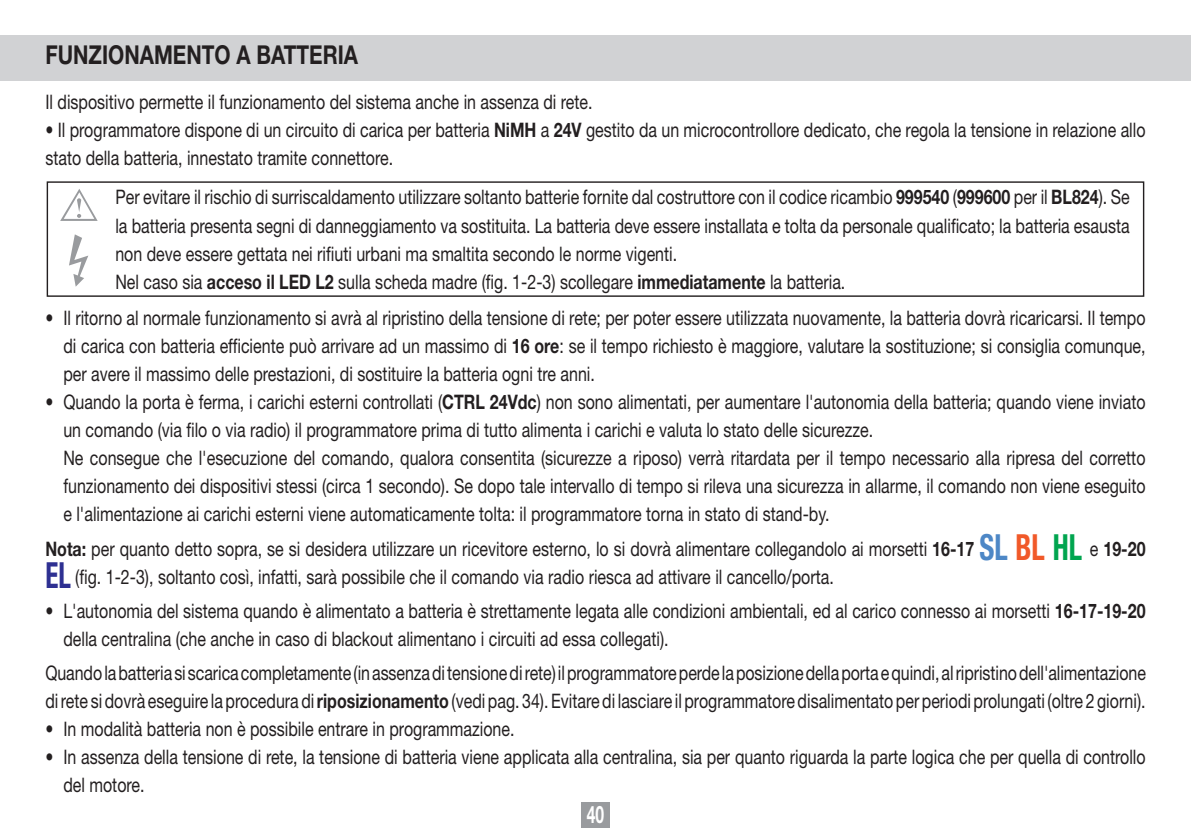
<style>
.page{position:relative;width:1191px;height:840px;background:#fff}
.page>*{position:absolute;margin:0;border:0;box-sizing:border-box;transform-origin:0 0}
.t1{font:700 26px "Helvetica Neue LT Std";color:#231f20;scale:.8 1}
.t2{font:700 24px "Helvetica Neue LT Std";color:#fff;scale:.65 1}
.t3{font:20px/28px "Helvetica Neue LT Std";color:#231f20;scale:.8 1}
.s1{font-weight:700}
.s2{font-weight:700;font-stretch:condensed;font-size:36px;color:#4d87c6}
.s3{font-weight:700;font-stretch:condensed;font-size:36px;color:#f15929}
.s4{font-weight:700;font-stretch:condensed;font-size:36px;color:#00a54f}
.s5{font-weight:700;font-stretch:condensed;font-size:36px;color:#2e3092}
</style>
<div class="page">
<div style="left:581px;top:802px;width:28px;height:25px;background:#999b9e"></div>
<div style="left:0;top:35px;width:1191px;height:45px;background:#d1d2d4"></div>
<div style="left:47px;top:181px;width:1097px;height:116px;border:1px solid #231f20"></div>
<svg style="left:60px;top:189px;width:38px;height:32px"></svg>
<svg style="left:69px;top:234px;width:19px;height:52px"></svg>
<p class="t1" style="left:45px;top:39px;width:392px">FUNZIONAMENTO A BATTERIA</p>
<p class="t3" style="left:45px;top:88px;width:685px">Il dispositivo permette il funzionamento del sistema anche in assenza di rete.</p>
<p class="t3" style="left:45px;top:116px;width:1376px">• Il programmatore dispone di un circuito di carica per batteria <span class="s1">NiMH</span> a <span class="s1">24V</span> gestito da un microcontrollore dedicato, che regola la tensione in relazione allo stato della batteria, innestato tramite connettore.</p>
<p class="t3" style="left:115px;top:183px;width:1269px;text-align:justify">Per evitare il rischio di surriscaldamento utilizzare soltanto batterie fornite dal costruttore con il codice ricambio <span class="s1">999540</span> (<span class="s1">999600</span> per il <span class="s1">BL824</span>). Se la batteria presenta segni di danneggiamento va sostituita. La batteria deve essere installata e tolta da personale qualificato; la batteria esausta non deve essere gettata nei rifiuti urbani ma smaltita secondo le norme vigenti.</p>
<p class="t3" style="left:115px;top:267px;width:914px">Nel caso sia <span class="s1">acceso il LED L2</span> sulla scheda madre (fig. 1-2-3) scollegare <span class="s1">immediatamente</span> la batteria.</p>
<p class="t3" style="left:63px;top:303px;width:1354px;text-align:justify;text-indent:-18px">• Il ritorno al normale funzionamento si avrà al ripristino della tensione di rete; per poter essere utilizzata nuovamente, la batteria dovrà ricaricarsi. Il tempo di carica con batteria efficiente può arrivare ad un massimo di <span class="s1">16 ore</span>: se il tempo richiesto è maggiore, valutare la sostituzione; si consiglia comunque, per avere il massimo delle prestazioni, di sostituire la batteria ogni tre anni.</p>
<p class="t3" style="left:63px;top:387px;width:1354px;text-indent:-18px">• Quando la porta è ferma, i carichi esterni controllati (<span class="s1">CTRL 24Vdc</span>) non sono alimentati, per aumentare l'autonomia della batteria; quando viene inviato un comando (via filo o via radio) il programmatore prima di tutto alimenta i carichi e valuta lo stato delle sicurezze.</p>
<p class="t3" style="left:63px;top:443px;width:1354px;text-align:justify">Ne consegue che l'esecuzione del comando, qualora consentita (sicurezze a riposo) verrà ritardata per il tempo necessario alla ripresa del corretto funzionamento dei dispositivi stessi (circa 1 secondo). Se dopo tale intervallo di tempo si rileva una sicurezza in allarme, il comando non viene eseguito e l'alimentazione ai carichi esterni viene automaticamente tolta: il programmatore torna in stato di stand-by.</p>
<p class="t3" style="left:45px;top:534px;width:1376px"><span class="s1">Nota:</span> per quanto detto sopra, se si desidera utilizzare un ricevitore esterno, lo si dovrà alimentare collegandolo ai morsetti <span class="s1">16-17</span> <span class="s2">SL</span> <span class="s3">BL</span> <span class="s4">HL</span> e <span class="s1">19-20<br></span><span class="s5">EL</span> (fig. 1-2-3), soltanto così, infatti, sarà possibile che il comando via radio riesca ad attivare il cancello/porta.</p>
<p class="t3" style="left:63px;top:596px;width:1354px;text-indent:-18px">• L'autonomia del sistema quando è alimentato a batteria è strettamente legata alle condizioni ambientali, ed al carico connesso ai morsetti <span class="s1">16-17-19-20 </span>della centralina (che anche in caso di blackout alimentano i circuiti ad essa collegati).</p>
<p class="t3" style="left:45px;top:657px;width:1377px">Quando la batteria si scarica completamente (in assenza di tensione di rete) il programmatore perde la posizione della porta e quindi, al ripristino dell'alimentazione di rete si dovrà eseguire la procedura di <span class="s1">riposizionamento</span> (vedi pag. 34). Evitare di lasciare il programmatore disalimentato per periodi prolungati (oltre 2 giorni).</p>
<p class="t3" style="left:45px;top:713px;width:588px">• In modalità batteria non è possibile entrare in programmazione.</p>
<p class="t3" style="left:63px;top:741px;width:1354px;text-indent:-18px">• In assenza della tensione di rete, la tensione di batteria viene applicata alla centralina, sia per quanto riguarda la parte logica che per quella di controllo del motore.</p>
<p class="t2" style="left:587px;top:799px;width:28px">40</p>
</div>
